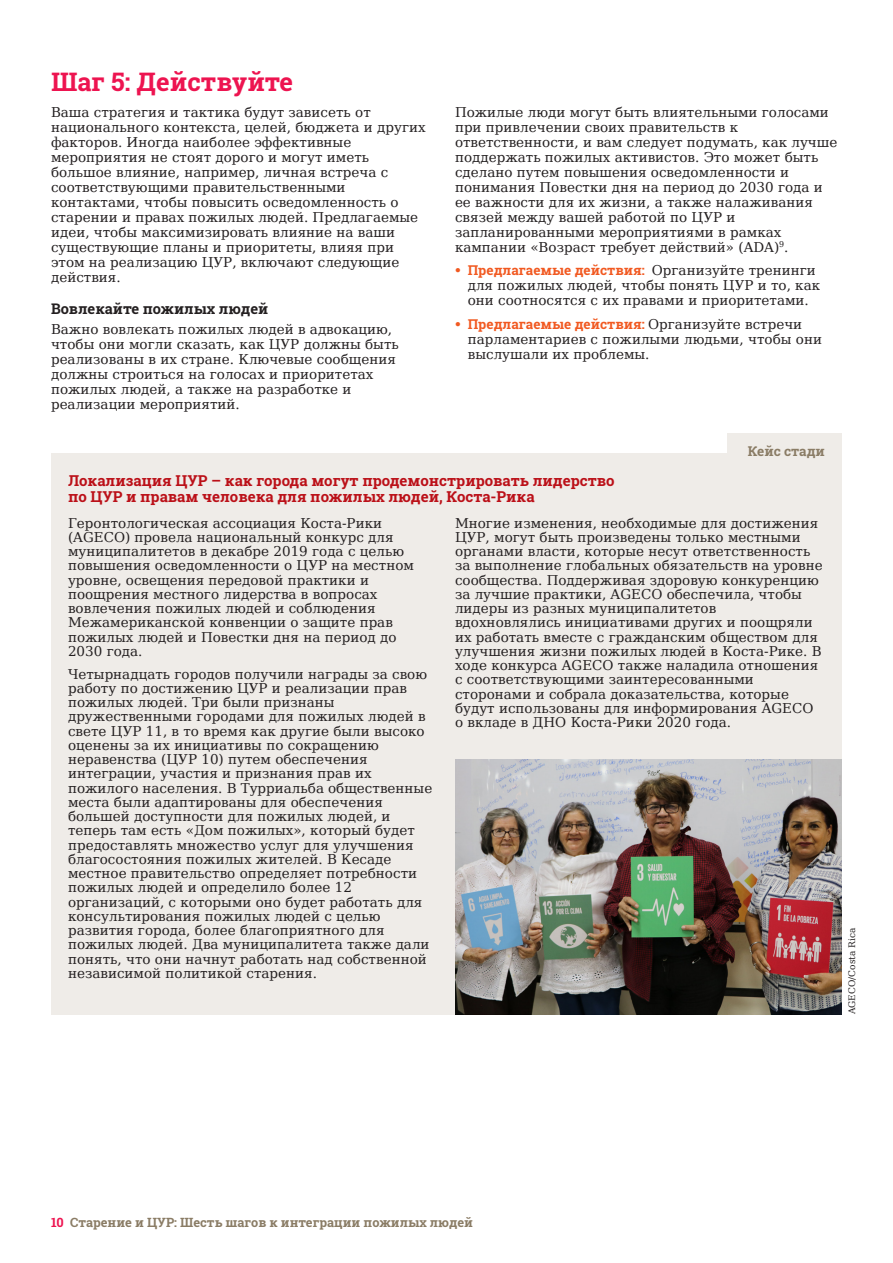
<style>
.page{position:relative;width:893px;height:1263px;background:#fff}
.page>*{position:absolute;margin:0;border:0;box-sizing:border-box;transform-origin:0 0}
.Steps_titles{font:700 25.5px "Roboto Slab";color:#ed1450}
.Subhead_3{font:700 15px/16.5px "Roboto Slab";color:#bb1018}
.Subhead_4{font:700 14.7px "Roboto Slab";color:#231f20}
.Text{font:13.5px/14.2px "DejaVu Serif";color:#231f20}
.Text_with_bullets__r{font:13.5px/15px "DejaVu Serif";color:#231f20}
.Text-2{font:700 13.5px "Roboto Slab";color:#8a7c65}
.t1{font:700 12.75px "Roboto Slab";color:#8a7c65}
._8_Photo_credits{font:9px "DejaVu Serif";color:#231f20}
.s1{font-family:"Lexia";color:#f15921}
.s2{font-family:"Roboto Slab";font-weight:700;color:#f15921}
.s3{color:#ed1450}
</style>
<div class="page">
<div style="left:51px;top:453px;width:791px;height:561px;background:#efece8"></div>
<div style="left:727px;top:434px;width:115px;height:30px;background:#efece8"></div>
<img style="left:455px;top:759px;width:387px;height:255px">
<p class="Steps_titles" style="left:51px;top:64px;width:244px">Шаг 5: Действуйте</p>
<p class="Text" style="left:51px;top:103px;width:376px;line-height:15px">Ваша стратегия и тактика будут зависеть от национального контекста, целей, бюджета и других факторов. Иногда наиболее эффективные мероприятия не стоят дорого и могут иметь большое влияние, например, личная встреча с соответствующими правительственными контактами, чтобы повысить осведомленность о старении и правах пожилых людей. Предлагаемые идеи, чтобы максимизировать влияние на ваши существующие планы и приоритеты, влияя при этом на реализацию ЦУР, включают следующие действия.</p>
<p class="Subhead_4" style="left:51px;top:299px;width:219px">Вовлекайте пожилых людей</p>
<p class="Text" style="left:51px;top:320px;width:349px;line-height:15px">Важно вовлекать пожилых людей в адвокацию, чтобы они могли сказать, как ЦУР должны быть реализованы в их стране. Ключевые сообщения должны строиться на голосах и приоритетах пожилых людей, а также на разработке и реализации мероприятий.</p>
<p class="Text" style="left:455px;top:103px;width:384px;line-height:15px">Пожилые люди могут быть влиятельными голосами при привлечении своих правительств к ответственности, и вам следует подумать, как лучше поддержать пожилых активистов. Это может быть сделано путем повышения осведомленности и понимания Повестки дня на период до 2030 года и ее важности для их жизни, а также налаживания связей между вашей работой по ЦУР и запланированными мероприятиями в рамках кампании «Возраст требует действий» (ADA)<sup>9</sup>.</p>
<p class="Text_with_bullets__r" style="left:468px;top:262px;width:354px;text-indent:-13px"><span class="s1">•</span> <span class="s2">Предлагаемые действия:</span> Организуйте тренинги для пожилых людей, чтобы понять ЦУР и то, как они соотносятся с их правами и приоритетами.</p>
<p class="Text_with_bullets__r" style="left:468px;top:315px;width:356px;text-indent:-13px"><span class="s1">•</span> <span class="s2">Предлагаемые действия:</span> Организуйте встречи парламентариев с пожилыми людьми, чтобы они выслушали их проблемы.</p>
<p class="Subhead_3" style="left:68px;top:472px;width:548px">Локализация ЦУР – как города могут продемонстрировать лидерство по ЦУР и правам человека для пожилых людей, Коста-Рика</p>
<p class="Text-2" style="left:748px;top:441px;width:79px">Кейс стади</p>
<p class="Text" style="left:68px;top:514px;width:347px">Геронтологическая ассоциация Коста-Рики (AGECO) провела национальный конкурс для муниципалитетов в декабре 2019 года с целью повышения осведомленности о ЦУР на местном уровне, освещения передовой практики и поощрения местного лидерства в вопросах вовлечения пожилых людей и соблюдения Межамериканской конвенции о защите прав пожилых людей и Повестки дня на период до 2030 года.</p>
<p class="Text" style="left:68px;top:665px;width:366px">Четырнадцать городов получили награды за свою работу по достижению ЦУР и реализации прав пожилых людей. Три были признаны дружественными городами для пожилых людей в свете ЦУР 11, в то время как другие были высоко оценены за их инициативы по сокращению неравенства (ЦУР 10) путем обеспечения интеграции, участия и признания прав их пожилого населения. В Турриальба общественные места были адаптированы для обеспечения большей доступности для пожилых людей, и теперь там есть «Дом пожилых», который будет предоставлять множество услуг для улучшения благосостояния пожилых жителей. В Кесаде местное правительство определяет потребности пожилых людей и определило более 12 организаций, с которыми оно будет работать для консультирования пожилых людей с целью развития города, более благоприятного для пожилых людей. Два муниципалитета также дали понять, что они начнут работать над собственной независимой политикой старения.</p>
<p class="Text" style="left:455px;top:514px;width:369px">Многие изменения, необходимые для достижения ЦУР, могут быть произведены только местными органами власти, которые несут ответственность за выполнение глобальных обязательств на уровне сообщества. Поддерживая здоровую конкуренцию за лучшие практики, AGECO обеспечила, чтобы лидеры из разных муниципалитетов вдохновлялись инициативами других и поощряли их работать вместе с гражданским обществом для улучшения жизни пожилых людей в Коста-Рике. В ходе конкурса AGECO также наладила отношения с соответствующими заинтересованными сторонами и собрала доказательства, которые будут использованы для информирования AGECO о вкладе в ДНО Коста-Рики 2020 года.</p>
<p class="_8_Photo_credits" style="left:844px;top:1014px;width:88px;rotate:-90deg">AGECO/Costa Rica</p>
<p class="t1" style="left:51px;top:1213px;width:424px"><span class="s3">10</span> Старение и ЦУР: Шесть шагов к интеграции пожилых людей</p>
</div>
